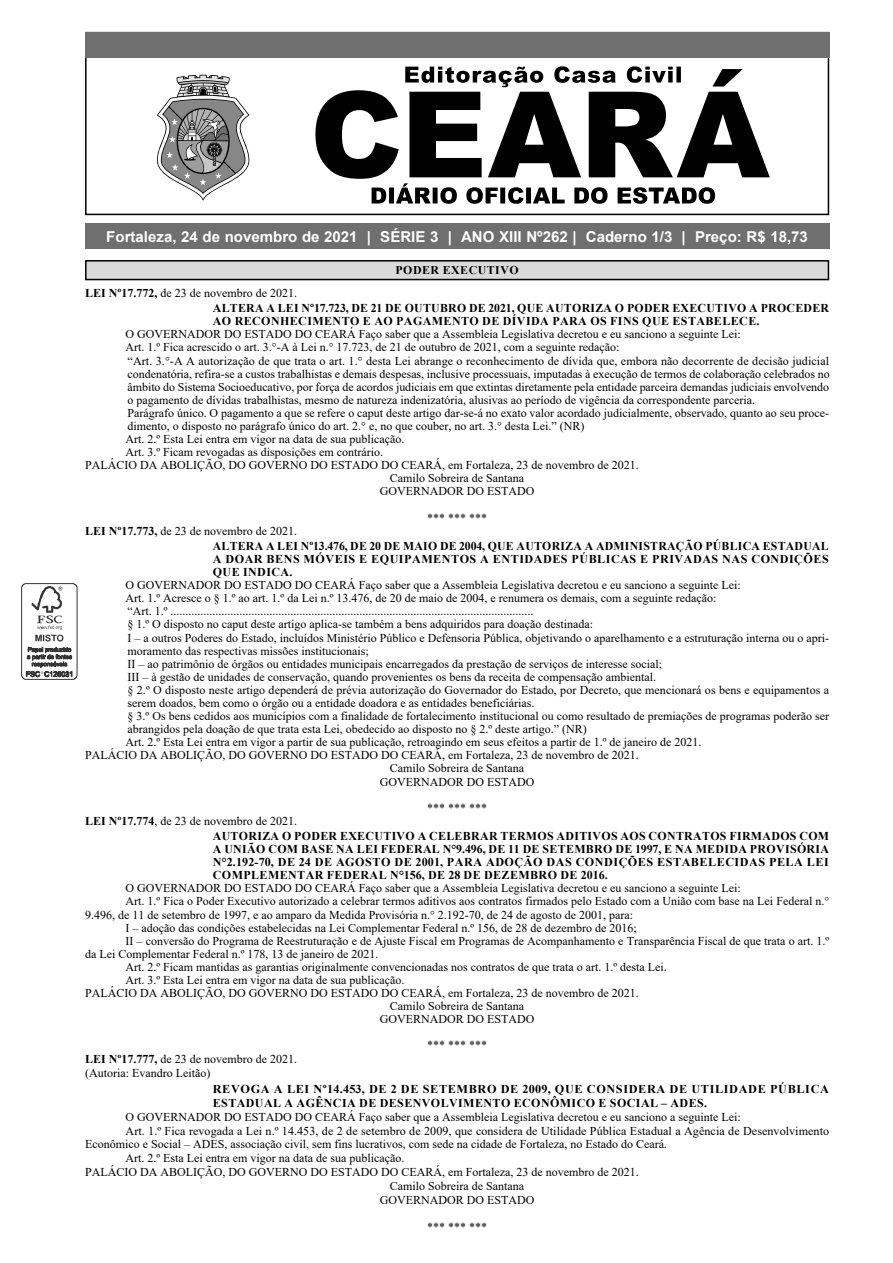
<style>
.page{position:relative;width:893px;height:1263px;background:#fff}
.page>*{position:absolute;margin:0;border:0;box-sizing:border-box;transform-origin:0 0}
.t1{font:700 15px "Arial";color:#fff}
.t2{font:12px/13.8px "Times New Roman";color:#000}
.t3{font:700 12px/15.1px "Times New Roman";letter-spacing:.035em;color:#000}
.t4{font:700 11.85px "Times New Roman";letter-spacing:.045em;color:#000}
.s1{font-weight:400}
.s2{font-weight:700}
</style>
<div class="page">
<svg style="left:157px;top:75px;width:92px;height:126px"></svg>
<svg style="left:315px;top:69px;width:455px;height:110px"></svg>
<svg style="left:405px;top:66px;width:276px;height:21px"></svg>
<svg style="left:372px;top:183px;width:343px;height:21px"></svg>
<div style="left:85px;top:32px;width:744px;height:183px;border:2px solid #000"></div>
<div style="left:85px;top:32px;width:744px;height:25px;background:#6f6f6f"></div>
<div style="left:85px;top:224px;width:744px;height:25px;background:#6f6f6f"></div>
<svg style="left:21px;top:583px;width:56px;height:97px"></svg>
<div style="left:86px;top:261px;width:742px;height:19px;background:#dadada"></div>
<div style="left:85px;top:260px;width:744px;height:20px;border:2px solid #000"></div>
<p class="t1" style="left:106px;top:226px;width:703px">Fortaleza, 24 de novembro de 2021 | SÉRIE 3 | ANO XIII Nº262 | Caderno 1/3 | Preço: R$ 18,73</p>
<p class="t4" style="left:395px;top:262px;width:125px">PODER EXECUTIVO</p>
<p class="t3" style="left:213px;top:285px;width:618px;text-indent:-128px">LEI Nº17.772, <span class="s1">de 23 de novembro de 2021.<br></span>ALTERA A LEI Nº17.723, DE 21 DE OUTUBRO DE 2021, QUE AUTORIZA O PODER EXECUTIVO A PROCEDER</p>
<p class="t3" style="left:213px;top:313px;width:548px">AO RECONHECIMENTO E AO PAGAMENTO DE DÍVIDA PARA OS FINS QUE ESTABELECE.</p>
<p class="t2" style="left:126px;top:327px;width:617px">O GOVERNADOR DO ESTADO DO CEARÁ Faço saber que a Assembleia Legislativa decretou e eu sanciono a seguinte Lei:</p>
<p class="t2" style="left:126px;top:340px;width:495px">Art. 1.º Fica acrescido o art. 3.°-A à Lei n.° 17.723, de 21 de outubro de 2021, com a seguinte redação:</p>
<p class="t2" style="left:128px;top:353px;width:703px">“Art. 3.°-A A autorização de que trata o art. 1.° desta Lei abrange o reconhecimento de dívida que, embora não decorrente de decisão judicial</p>
<p class="t2" style="left:128px;top:366px;width:704px">condenatória, refira-se a custos trabalhistas e demais despesas, inclusive processuais, imputadas à execução de termos de colaboração celebrados no</p>
<p class="t2" style="left:128px;top:379px;width:703px">âmbito do Sistema Socioeducativo, por força de acordos judiciais em que extintas diretamente pela entidade parceira demandas judiciais envolvendo</p>
<p class="t2" style="left:128px;top:392px;width:629px">o pagamento de dívidas trabalhistas, mesmo de natureza indenizatória, alusivas ao período de vigência da correspondente parceria.</p>
<p class="t2" style="left:128px;top:406px;width:703px">Parágrafo único. O pagamento a que se refere o caput deste artigo dar-se-á no exato valor acordado judicialmente, observado, quanto ao seu proce-</p>
<p class="t2" style="left:128px;top:419px;width:458px">dimento, o disposto no parágrafo único do art. 2.° e, no que couber, no art. 3.° desta Lei.” (NR)</p>
<p class="t2" style="left:126px;top:432px;width:280px">Art. 2.º Esta Lei entra em vigor na data de sua publicação.</p>
<p class="t2" style="left:126px;top:445px;width:259px">Art. 3.º Ficam revogadas as disposições em contrário.</p>
<p class="t2" style="left:85px;top:458px;width:555px">PALÁCIO DA ABOLIÇÃO, DO GOVERNO DO ESTADO DO CEARÁ, em Fortaleza, 23 de novembro de 2021.</p>
<p class="t2" style="left:390px;top:471px;width:136px">Camilo Sobreira de Santana</p>
<p class="t2" style="left:380px;top:484px;width:156px">GOVERNADOR DO ESTADO</p>
<p class="t2" style="left:427px;top:510px;width:61px">*** *** ***</p>
<p class="t3" style="left:213px;top:523px;width:617px;text-indent:-128px">LEI Nº17.773, <span class="s1">de 23 de novembro de 2021.<br></span>ALTERA A LEI Nº13.476, DE 20 DE MAIO DE 2004, QUE AUTORIZA A ADMINISTRAÇÃO PÚBLICA ESTADUAL</p>
<p class="t3" style="left:213px;top:552px;width:617px;line-height:13px">A DOAR BENS MÓVEIS E EQUIPAMENTOS A ENTIDADES PÚBLICAS E PRIVADAS NAS CONDIÇÕES<br>QUE INDICA.</p>
<p class="t2" style="left:126px;top:578px;width:617px">O GOVERNADOR DO ESTADO DO CEARÁ Faço saber que a Assembleia Legislativa decretou e eu sanciono a seguinte Lei:</p>
<p class="t2" style="left:126px;top:591px;width:592px">Art. 1.º Acresce o § 1.º ao art. 1.º da Lei n.º 13.476, de 20 de maio de 2004, e renumera os demais, com a seguinte redação:</p>
<p class="t2" style="left:128px;top:604px;width:408px">“Art. 1.º .........................................................................................................................</p>
<p class="t2" style="left:128px;top:617px;width:467px">§ 1.º O disposto no caput deste artigo aplica-se também a bens adquiridos para doação destinada:</p>
<p class="t2" style="left:128px;top:630px;width:703px">I – a outros Poderes do Estado, incluídos Ministério Público e Defensoria Pública, objetivando o aparelhamento e a estruturação interna ou o apri-</p>
<p class="t2" style="left:128px;top:643px;width:243px">moramento das respectivas missões institucionais;</p>
<p class="t2" style="left:128px;top:656px;width:536px">II – ao patrimônio de órgãos ou entidades municipais encarregados da prestação de serviços de interesse social;</p>
<p class="t2" style="left:128px;top:669px;width:530px">III – à gestão de unidades de conservação, quando provenientes os bens da receita de compensação ambiental.</p>
<p class="t2" style="left:128px;top:682px;width:703px">§ 2.º O disposto neste artigo dependerá de prévia autorização do Governador do Estado, por Decreto, que mencionará os bens e equipamentos a</p>
<p class="t2" style="left:128px;top:696px;width:408px">serem doados, bem como o órgão ou a entidade doadora e as entidades beneficiárias.</p>
<p class="t2" style="left:128px;top:709px;width:703px">§ 3.º Os bens cedidos aos municípios com a finalidade de fortalecimento institucional ou como resultado de premiações de programas poderão ser</p>
<p class="t2" style="left:128px;top:722px;width:461px">abrangidos pela doação de que trata esta Lei, obedecido ao disposto no § 2.º deste artigo.” (NR)</p>
<p class="t2" style="left:126px;top:735px;width:577px">Art. 2.º Esta Lei entra em vigor a partir de sua publicação, retroagindo em seus efeitos a partir de 1.º de janeiro de 2021.</p>
<p class="t2" style="left:85px;top:748px;width:555px">PALÁCIO DA ABOLIÇÃO, DO GOVERNO DO ESTADO DO CEARÁ, em Fortaleza, 23 de novembro de 2021.</p>
<p class="t2" style="left:390px;top:761px;width:136px">Camilo Sobreira de Santana</p>
<p class="t2" style="left:380px;top:774px;width:156px">GOVERNADOR DO ESTADO</p>
<p class="t2" style="left:427px;top:800px;width:61px">*** *** ***</p>
<p class="t3" style="left:213px;top:813px;width:618px;text-indent:-128px">LEI Nº17.774<span class="s1">, de 23 de novembro de 2021.<br></span>AUTORIZA O PODER EXECUTIVO A CELEBRAR TERMOS ADITIVOS AOS CONTRATOS FIRMADOS COM</p>
<p class="t3" style="left:213px;top:842px;width:618px;line-height:13px;text-align:justify">A UNIÃO COM BASE NA LEI FEDERAL N°9.496, DE 11 DE SETEMBRO DE 1997, E NA MEDIDA PROVISÓRIA N°2.192-70, DE 24 DE AGOSTO DE 2001, PARA ADOÇÃO DAS CONDIÇÕES ESTABELECIDAS PELA LEI COMPLEMENTAR FEDERAL N°156, DE 28 DE DEZEMBRO DE 2016.</p>
<p class="t2" style="left:126px;top:881px;width:617px">O GOVERNADOR DO ESTADO DO CEARÁ Faço saber que a Assembleia Legislativa decretou e eu sanciono a seguinte Lei:</p>
<p class="t2" style="left:126px;top:894px;width:705px">Art. 1.º Fica o Poder Executivo autorizado a celebrar termos aditivos aos contratos firmados pelo Estado com a União com base na Lei Federal n.°</p>
<p class="t2" style="left:85px;top:907px;width:550px">9.496, de 11 de setembro de 1997, e ao amparo da Medida Provisória n.° 2.192-70, de 24 de agosto de 2001, para:</p>
<p class="t2" style="left:126px;top:920px;width:513px">I – adoção das condições estabelecidas na Lei Complementar Federal n.º 156, de 28 de dezembro de 2016;</p>
<p class="t2" style="left:126px;top:933px;width:705px">II – conversão do Programa de Reestruturação e de Ajuste Fiscal em Programas de Acompanhamento e Transparência Fiscal de que trata o art. 1.º</p>
<p class="t2" style="left:85px;top:946px;width:295px">da Lei Complementar Federal n.º 178, 13 de janeiro de 2021.</p>
<p class="t2" style="left:126px;top:959px;width:543px">Art. 2.º Ficam mantidas as garantias originalmente convencionadas nos contratos de que trata o art. 1.º desta Lei.</p>
<p class="t2" style="left:126px;top:973px;width:280px">Art. 3.º Esta Lei entra em vigor na data de sua publicação.</p>
<p class="t2" style="left:85px;top:986px;width:555px">PALÁCIO DA ABOLIÇÃO, DO GOVERNO DO ESTADO DO CEARÁ, em Fortaleza, 23 de novembro de 2021.</p>
<p class="t2" style="left:390px;top:999px;width:136px">Camilo Sobreira de Santana</p>
<p class="t2" style="left:380px;top:1012px;width:156px">GOVERNADOR DO ESTADO</p>
<p class="t2" style="left:427px;top:1038px;width:61px">*** *** ***</p>
<p class="t2" style="left:85px;top:1052px;width:213px"><span class="s2">LEI Nº17.777,</span> de 23 de novembro de 2021. (Autoria: Evandro Leitão)</p>
<p class="t3" style="left:213px;top:1082px;width:618px;line-height:13.8px">REVOGA A LEI Nº14.453, DE 2 DE SETEMBRO DE 2009, QUE CONSIDERA DE UTILIDADE PÚBLICA<br>ESTADUAL A AGÊNCIA DE DESENVOLVIMENTO ECONÔMICO E SOCIAL – ADES.</p>
<p class="t2" style="left:126px;top:1109px;width:617px">O GOVERNADOR DO ESTADO DO CEARÁ Faço saber que a Assembleia Legislativa decretou e eu sanciono a seguinte Lei:</p>
<p class="t2" style="left:126px;top:1123px;width:705px">Art. 1.º Fica revogada a Lei n.º 14.453, de 2 de setembro de 2009, que considera de Utilidade Pública Estadual a Agência de Desenvolvimento</p>
<p class="t2" style="left:85px;top:1137px;width:583px">Econômico e Social – ADES, associação civil, sem fins lucrativos, com sede na cidade de Fortaleza, no Estado do Ceará.</p>
<p class="t2" style="left:126px;top:1151px;width:280px">Art. 2.º Esta Lei entra em vigor na data de sua publicação.</p>
<p class="t2" style="left:85px;top:1165px;width:555px">PALÁCIO DA ABOLIÇÃO, DO GOVERNO DO ESTADO DO CEARÁ, em Fortaleza, 23 de novembro de 2021.</p>
<p class="t2" style="left:390px;top:1178px;width:136px">Camilo Sobreira de Santana</p>
<p class="t2" style="left:380px;top:1192px;width:156px">GOVERNADOR DO ESTADO</p>
<p class="t2" style="left:427px;top:1220px;width:61px">*** *** ***</p>
</div>
